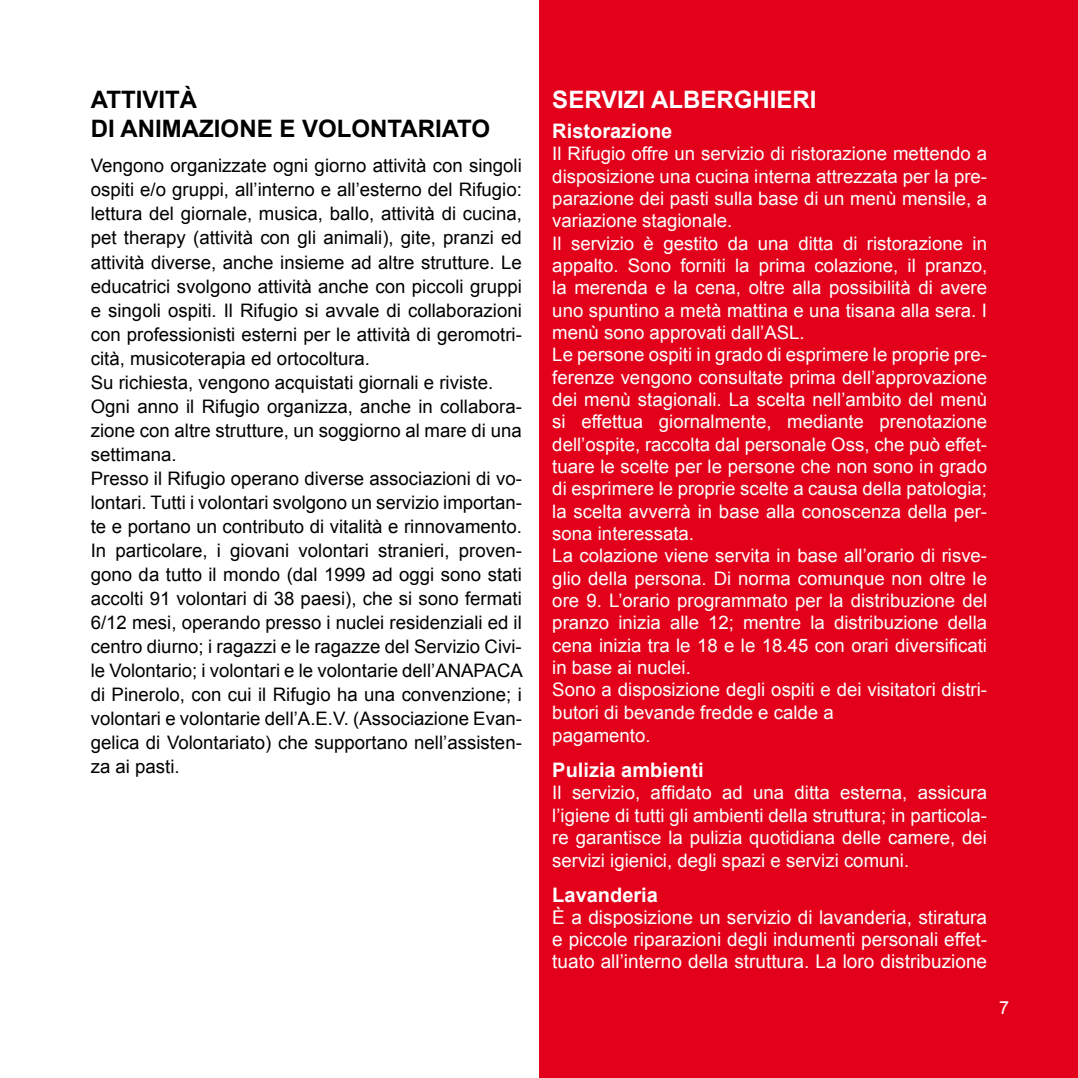
<style>
.page{position:relative;width:1078px;height:1078px;background:#fff}
.page>*{position:absolute;margin:0;border:0;box-sizing:border-box;transform-origin:0 0}
.t1{font:700 24px/28.8px "Arial";color:#000}
.t2{font:700 24px "Arial";color:#fff}
.t3{font:700 20px "Arial";color:#fff}
.t4{font:19px/22px "Arial";color:#fff;text-align:justify}
.t5{font:18.6px/22.4px "Arial";color:#fff}
.t6{font:18.6px/24px "Arial";color:#000}
.t7{font:18px "Arial";color:#fff}
</style>
<div class="page">
<div style="left:539px;top:0;width:538px;height:1077px;background:#e2001a"></div>
<p class="t1" style="left:91px;top:86px;width:401px">ATTIVITÀ<br>DI ANIMAZIONE E VOLONTARIATO</p>
<p class="t6" style="left:91px;top:154px;width:433px">Vengono organizzate ogni giorno attività con singoli ospiti e/o gruppi, all’interno e all’esterno del Rifugio: lettura del giornale, musica, ballo, attività di cucina, pet therapy (attività con gli animali), gite, pranzi ed attività diverse, anche insieme ad altre strutture. Le educatrici svolgono attività anche con piccoli gruppi e singoli ospiti. Il Rifugio si avvale di collaborazioni con professionisti esterni per le attività di geromotri&shy;cità, musicoterapia ed ortocoltura.<br>Su richiesta, vengono acquistati giornali e riviste.<br>Ogni anno il Rifugio organizza, anche in collabora&shy;zione con altre strutture, un soggiorno al mare di una settimana.<br>Presso il Rifugio operano diverse associazioni di vo&shy;lontari. Tutti i volontari svolgono un servizio importan&shy;te e portano un contributo di vitalità e rinnovamento.<br>In particolare, i giovani volontari stranieri, proven&shy;gono da tutto il mondo (dal 1999 ad oggi sono stati accolti 91 volontari di 38 paesi), che si sono fermati 6/12 mesi, operando presso i nuclei residenziali ed il centro diurno; i ragazzi e le ragazze del Servizio Civi&shy;le Volontario; i volontari e le volontarie dell’ANAPACA di Pinerolo, con cui il Rifugio ha una convenzione; i volontari e volontarie dell’A.E.V. (Associazione Evan&shy;gelica di Volontariato) che supportano nell’assisten&shy;za ai pasti.</p>
<p class="t2" style="left:552px;top:84px;width:266px">SERVIZI ALBERGHIERI</p>
<p class="t3" style="left:552px;top:118px;width:122px">Ristorazione</p>
<p class="t5" style="left:552px;top:143px;width:436px">Il Rifugio offre un servizio di ristorazione mettendo a disposizione una cucina interna attrezzata per la pre&shy;parazione dei pasti sulla base di un menù mensile, a variazione stagionale.<br>Il servizio è gestito da una ditta di ristorazione in appalto. Sono forniti la prima colazione, il pranzo, la merenda e la cena, oltre alla possibilità di avere uno spuntino a metà mattina e una tisana alla sera. I menù sono approvati dall’ASL.<br>Le persone ospiti in grado di esprimere le proprie pre&shy;ferenze vengono consultate prima dell’approvazione dei menù stagionali. La scelta nell’ambito del menù si effettua giornalmente, mediante prenotazione dell’ospite, raccolta dal personale Oss, che può effet&shy;tuare le scelte per le persone che non sono in grado di esprimere le proprie scelte a causa della patologia; la scelta avverrà in base alla conoscenza della per&shy;sona interessata.<br>La colazione viene servita in base all’orario di risve&shy;glio della persona. Di norma comunque non oltre le ore 9. L’orario programmato per la distribuzione del pranzo inizia alle 12; mentre la distribuzione della cena inizia tra le 18 e le 18.45 con orari diversificati in base ai nuclei.<br>Sono a disposizione degli ospiti e dei visitatori distri&shy;butori di bevande fredde e calde a<br>pagamento.</p>
<p class="t3" style="left:552px;top:756px;width:153px">Pulizia ambienti</p>
<p class="t5" style="left:552px;top:781px;width:436px;text-align:justify">Il servizio, affidato ad una ditta esterna, assicura l’igiene di tutti gli ambienti della struttura; in particola&shy;re garantisce la pulizia quotidiana delle camere, dei servizi igienici, degli spazi e servizi comuni.</p>
<p class="t3" style="left:552px;top:881px;width:107px">Lavanderia</p>
<p class="t4" style="left:552px;top:906px;width:436px">È a disposizione un servizio di lavanderia, stiratura e piccole riparazioni degli indumenti personali effet&shy;tuato all’interno della struttura. La loro distribuzione</p>
<p class="t7" style="left:998px;top:995px;width:12px">7</p>
</div>
